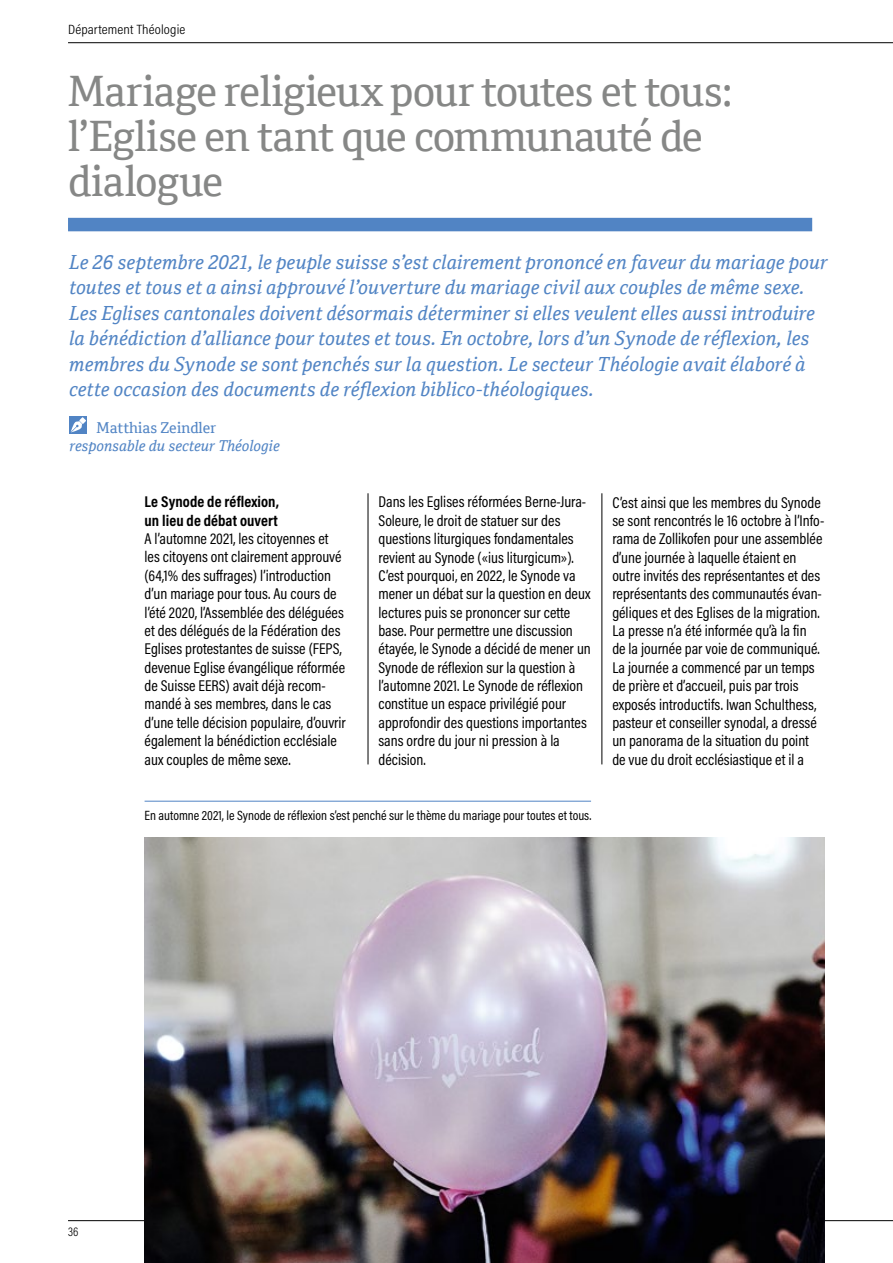
<style>
.page{position:relative;width:893px;height:1263px;background:#fff}
.page>*{position:absolute;margin:0;border:0;box-sizing:border-box;transform-origin:0 0}
.t1{font:42px/45px "Cordale";letter-spacing:-.025em;color:#868786}
.t2{font:italic 19.5px/25.5px "Cordale";color:#5184c4}
.t3{font:15.75px/18.3px "Acumin Pro Cond";color:#000}
.t4{font:700 15.75px/18.3px "Acumin Pro Cond";letter-spacing:.005em;color:#000}
.t5{font:italic 15px "Cordale";color:#5184c4}
.t6{font:15px "Cordale";color:#5184c4}
.t7{font:13.5px "Acumin Pro Cond";color:#000}
.t8{font:300 13.5px "Acumin Pro Cond";letter-spacing:.01em;color:#000;scale:1.1 1}
.t9{font:300 12.75px "Acumin Pro Cond";color:#000}
</style>
<div class="page">
<hr style="left:68px;top:1220px;width:825px;height:1px;background:#000">
<hr style="left:68px;top:42px;width:825px;height:1px;background:#000">
<div style="left:68px;top:218px;width:744px;height:13px;background:#5184c4"></div>
<div style="left:69px;top:416px;width:18px;height:17px;background:#5184c4"></div>
<svg style="left:70px;top:421px;width:12px;height:12px"></svg>
<svg style="left:79px;top:417px;width:7px;height:7px"></svg>
<hr style="left:368px;top:493px;width:1px;height:271px;background:#000">
<hr style="left:602px;top:493px;width:1px;height:271px;background:#000">
<img style="left:145px;top:838px;width:680px;height:425px">
<hr style="left:145px;top:801px;width:446px;height:1px;background:#5184c4">
<p class="t8" style="left:68px;top:21px;width:108px">Département Théologie</p>
<h1 class="t1" style="left:68px;top:69px;width:666px">Mariage religieux pour toutes et tous: l’Eglise en tant que communauté de dialogue</h1>
<p class="t2" style="left:69px;top:249px;width:760px">Le 26 septembre 2021, le peuple suisse s’est clairement prononcé en faveur du mariage pour toutes et tous et a ainsi approuvé l’ouverture du mariage civil aux couples de même sexe.<br>Les Eglises cantonales doivent désormais déterminer si elles veulent elles aussi introduire la bénédiction d’alliance pour toutes et tous. En octobre, lors d’un Synode de réflexion, les membres du Synode se sont penchés sur la question. Le secteur Théologie avait élaboré à cette occasion des documents de réflexion biblico-théologiques.</p>
<p class="t6" style="left:96px;top:419px;width:121px">Matthias Zeindler</p>
<p class="t5" style="left:69px;top:437px;width:212px">responsable du secteur Théologie</p>
<p class="t4" style="left:145px;top:492px;width:136px">Le Synode de réflexion, un lieu de débat ouvert</p>
<p class="t3" style="left:145px;top:529px;width:203px">A l’automne 2021, les citoyennes et les citoyens ont clairement approuvé (64,1% des suffrages) l’introduction d’un mariage pour tous. Au cours de l’été 2020, l’Assemblée des déléguées et des délégués de la Fédération des Eglises protestantes de suisse (FEPS, devenue Eglise évangélique réformée de Suisse EERS) avait déjà recom&shy;mandé à ses membres, dans le cas d’une telle décision populaire, d’ouvrir également la bénédiction ecclésiale aux couples de même sexe.</p>
<p class="t3" style="left:378px;top:492px;width:214px">Dans les Eglises réformées Berne-Jura-Soleure, le droit de statuer sur des questions liturgiques fondamentales revient au Synode («ius liturgicum»).<br>C’est pourquoi, en 2022, le Synode va mener un débat sur la question en deux lectures puis se prononcer sur cette base. Pour permettre une discussion étayée, le Synode a décidé de mener un Synode de réflexion sur la question à l’automne 2021. Le Synode de réflexion constitue un espace privilégié pour approfondir des questions importantes sans ordre du jour ni pression à la décision.</p>
<p class="t3" style="left:612px;top:493px;width:214px">C’est ainsi que les membres du Synode se sont rencontrés le 16 octobre à l’Info&shy;rama de Zollikofen pour une assemblée d’une journée à laquelle étaient en outre invités des représentantes et des représentants des communautés évan&shy;géliques et des Eglises de la migration.<br>La presse n’a été informée qu’à la fin<br>de la journée par voie de communiqué.<br>La journée a commencé par un temps de prière et d’accueil, puis par trois exposés introductifs. Iwan Schulthess, pasteur et conseiller synodal, a dressé un panorama de la situation du point de vue du droit ecclésiastique et il a</p>
<p class="t7" style="left:145px;top:807px;width:448px">En automne 2021, le Synode de réflexion s’est penché sur le thème du mariage pour toutes et tous.</p>
<p class="t9" style="left:68px;top:1224px;width:12px">36</p>
</div>
